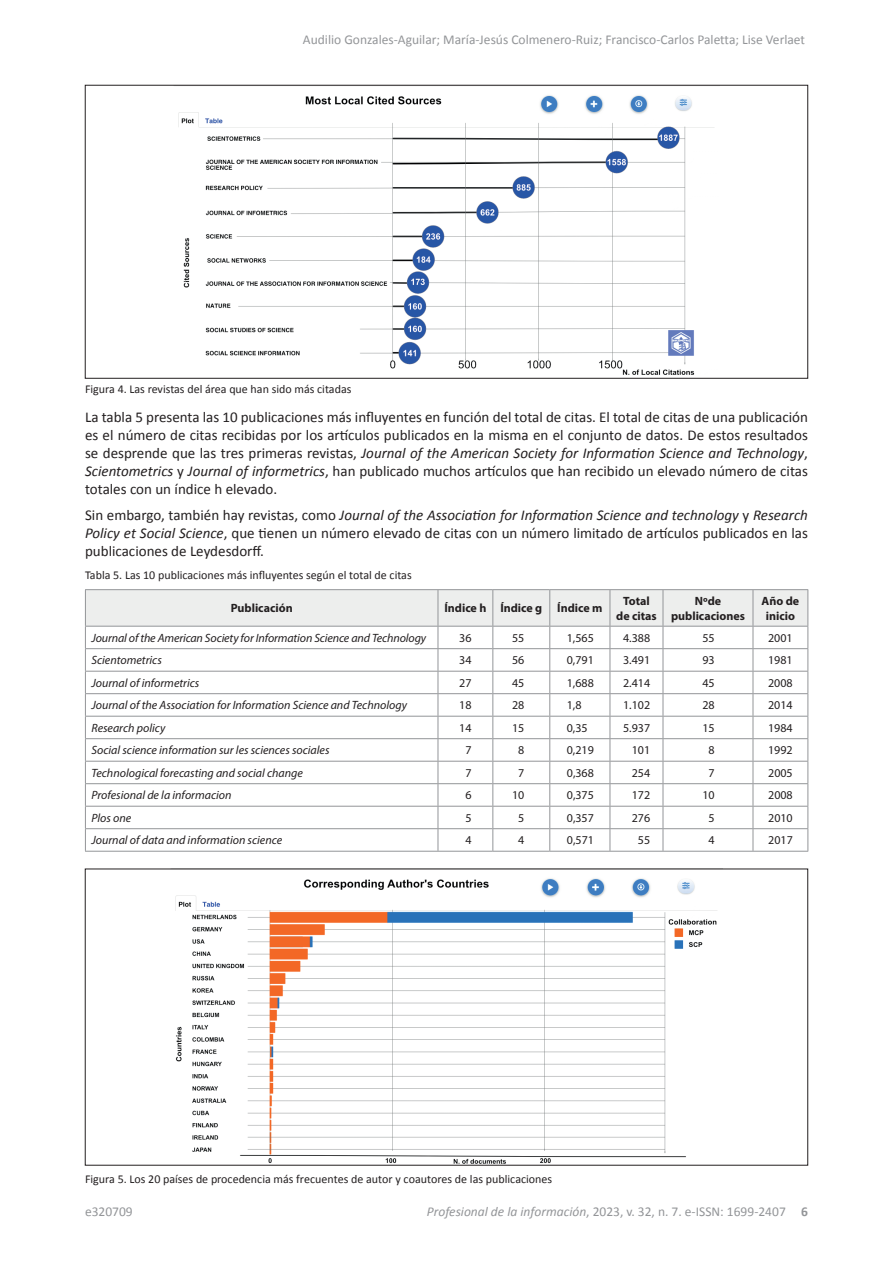
<style>
.page{position:relative;width:893px;height:1263px;background:#fff}
.page>*{position:absolute;margin:0;border:0;box-sizing:border-box;transform-origin:0 0}
.t1{font:15px/18px "Calibri";color:#231f20;text-align:justify}
.t2{font:13.5px "Calibri";color:#939598}
.t3{font:italic 12px "Myriad Pro";color:#231f20}
.t4{font:12px "Calibri";color:#231f20}
.t5{font:12px "Myriad Pro";color:#231f20}
.t6{font:700 12px/14.4px "Myriad Pro";color:#231f20;text-align:center}
.s1{font-style:italic}
.s2{font-weight:700}
</style>
<div class="page">
<hr style="left:85px;top:589px;width:353px;height:1px;background:#939598">
<hr style="left:438px;top:589px;width:55px;height:1px;background:#939598">
<hr style="left:493px;top:589px;width:57px;height:1px;background:#939598">
<hr style="left:550px;top:589px;width:60px;height:1px;background:#939598">
<hr style="left:610px;top:589px;width:53px;height:1px;background:#939598">
<hr style="left:663px;top:589px;width:90px;height:1px;background:#939598">
<hr style="left:753px;top:589px;width:55px;height:1px;background:#939598">
<svg style="left:85px;top:590px;width:723px;height:261px"></svg>
<hr style="left:85px;top:851px;width:353px;height:1px;background:#939598">
<hr style="left:438px;top:851px;width:55px;height:1px;background:#939598">
<hr style="left:493px;top:851px;width:57px;height:1px;background:#939598">
<hr style="left:550px;top:851px;width:60px;height:1px;background:#939598">
<hr style="left:610px;top:851px;width:53px;height:1px;background:#939598">
<hr style="left:663px;top:851px;width:90px;height:1px;background:#939598">
<hr style="left:753px;top:851px;width:55px;height:1px;background:#939598">
<img style="left:178px;top:95px;width:536px;height:280px">
<img style="left:175px;top:878px;width:542px;height:285px">
<p class="t2" style="left:303px;top:31px;width:504px">Audilio Gonzales-Aguilar; María-Jesús Colmenero-Ruiz; Francisco-Carlos Paletta; Lise Verlaet</p>
<p class="t4" style="left:85px;top:381px;width:268px">Figura 4. Las revistas del área que han sido más citadas</p>
<p class="t1" style="left:85px;top:407px;width:724px">La tabla 5 presenta las 10 publicaciones más influyentes en función del total de citas. El total de citas de una publicación es el número de citas recibidas por los artículos publicados en la misma en el conjunto de datos. De estos resultados se desprende que las tres primeras revistas, <span class="s1">Journal of the American Society for Information Science and Technology</span>, <span class="s1">Scientometrics</span> y <span class="s1">Journal of informetrics</span>, han publicado muchos artículos que han recibido un elevado número de citas totales con un índice h elevado.</p>
<p class="t1" style="left:85px;top:505px;width:724px">Sin embargo, también hay revistas, como <span class="s1">Journal of the Association for Information Science and technology</span> y <span class="s1">Research Policy et Social Science</span>, que tienen un número elevado de citas con un número limitado de artículos publicados en las publicaciones de Leydesdorff.</p>
<p class="t4" style="left:85px;top:568px;width:328px">Tabla 5. Las 10 publicaciones más influyentes según el total de citas</p>
<p class="t6" style="left:231px;top:601px;width:64px">Publicación</p>
<p class="t6" style="left:444px;top:601px;width:160px">Índice h Índice g Índice m</p>
<p class="t6" style="left:616px;top:594px;width:42px">Total de citas</p>
<p class="t6" style="left:671px;top:594px;width:75px">Nºde publicaciones</p>
<p class="t6" style="left:762px;top:594px;width:39px">Año de inicio</p>
<p class="t3" style="left:91px;top:630px;width:336px">Journal of the American Society for Information Science and Technology</p>
<p class="t5" style="left:459px;top:630px;width:14px">36</p>
<p class="t5" style="left:512px;top:630px;width:14px">55</p>
<p class="t5" style="left:567px;top:630px;width:29px">1,565</p>
<p class="t5" style="left:623px;top:630px;width:29px">4.388</p>
<p class="t5" style="left:702px;top:630px;width:14px">55</p>
<p class="t5" style="left:768px;top:630px;width:26px">2001</p>
<p class="t3" style="left:91px;top:653px;width:72px">Scientometrics</p>
<p class="t5" style="left:459px;top:653px;width:14px">34</p>
<p class="t5" style="left:512px;top:653px;width:14px">56</p>
<p class="t5" style="left:567px;top:653px;width:29px">0,791</p>
<p class="t5" style="left:623px;top:653px;width:29px">3.491</p>
<p class="t5" style="left:702px;top:653px;width:14px">93</p>
<p class="t5" style="left:768px;top:653px;width:26px">1981</p>
<p class="t3" style="left:91px;top:675px;width:109px">Journal of informetrics</p>
<p class="t5" style="left:459px;top:675px;width:14px">27</p>
<p class="t5" style="left:512px;top:675px;width:14px">45</p>
<p class="t5" style="left:567px;top:675px;width:29px">1,688</p>
<p class="t5" style="left:623px;top:675px;width:29px">2.414</p>
<p class="t5" style="left:702px;top:675px;width:14px">45</p>
<p class="t5" style="left:768px;top:675px;width:26px">2008</p>
<p class="t3" style="left:91px;top:698px;width:317px">Journal of the Association for Information Science and Technology</p>
<p class="t5" style="left:459px;top:698px;width:14px">18</p>
<p class="t5" style="left:512px;top:698px;width:14px">28</p>
<p class="t5" style="left:567px;top:698px;width:16px">1,8</p>
<p class="t5" style="left:623px;top:698px;width:29px">1.102</p>
<p class="t5" style="left:702px;top:698px;width:14px">28</p>
<p class="t5" style="left:768px;top:698px;width:26px">2014</p>
<p class="t3" style="left:91px;top:720px;width:75px">Research policy</p>
<p class="t5" style="left:459px;top:720px;width:14px">14</p>
<p class="t5" style="left:512px;top:720px;width:14px">15</p>
<p class="t5" style="left:567px;top:720px;width:22px">0,35</p>
<p class="t5" style="left:623px;top:720px;width:29px">5.937</p>
<p class="t5" style="left:702px;top:720px;width:14px">15</p>
<p class="t5" style="left:768px;top:720px;width:26px">1984</p>
<p class="t3" style="left:91px;top:743px;width:240px">Social science information sur les sciences sociales</p>
<p class="t5" style="left:465px;top:743px;width:8px">7</p>
<p class="t5" style="left:518px;top:743px;width:8px">8</p>
<p class="t5" style="left:567px;top:743px;width:29px">0,219</p>
<p class="t5" style="left:632px;top:743px;width:20px">101</p>
<p class="t5" style="left:709px;top:743px;width:8px">8</p>
<p class="t5" style="left:768px;top:743px;width:26px">1992</p>
<p class="t3" style="left:91px;top:765px;width:213px">Technological forecasting and social change</p>
<p class="t5" style="left:465px;top:765px;width:8px">7</p>
<p class="t5" style="left:518px;top:765px;width:8px">7</p>
<p class="t5" style="left:567px;top:765px;width:29px">0,368</p>
<p class="t5" style="left:632px;top:765px;width:20px">254</p>
<p class="t5" style="left:709px;top:765px;width:8px">7</p>
<p class="t5" style="left:768px;top:765px;width:26px">2005</p>
<p class="t3" style="left:91px;top:788px;width:142px">Profesional de la informacion</p>
<p class="t5" style="left:465px;top:788px;width:8px">6</p>
<p class="t5" style="left:512px;top:788px;width:14px">10</p>
<p class="t5" style="left:567px;top:788px;width:29px">0,375</p>
<p class="t5" style="left:632px;top:788px;width:20px">172</p>
<p class="t5" style="left:702px;top:788px;width:14px">10</p>
<p class="t5" style="left:768px;top:788px;width:26px">2008</p>
<p class="t3" style="left:91px;top:810px;width:41px">Plos one</p>
<p class="t5" style="left:465px;top:810px;width:8px">5</p>
<p class="t5" style="left:518px;top:810px;width:8px">5</p>
<p class="t5" style="left:567px;top:810px;width:29px">0,357</p>
<p class="t5" style="left:632px;top:810px;width:20px">276</p>
<p class="t5" style="left:709px;top:810px;width:8px">5</p>
<p class="t5" style="left:768px;top:810px;width:26px">2010</p>
<p class="t3" style="left:91px;top:833px;width:192px">Journal of data and information science</p>
<p class="t5" style="left:465px;top:833px;width:8px">4</p>
<p class="t5" style="left:518px;top:833px;width:8px">4</p>
<p class="t5" style="left:567px;top:833px;width:29px">0,571</p>
<p class="t5" style="left:638px;top:833px;width:14px">55</p>
<p class="t5" style="left:709px;top:833px;width:8px">4</p>
<p class="t5" style="left:768px;top:833px;width:26px">2017</p>
<p class="t4" style="left:85px;top:1171px;width:469px">Figura 5. Los 20 países de procedencia más frecuentes de autor y coautores de las publicaciones</p>
<p class="t2" style="left:85px;top:1203px;width:49px">e320709</p>
<p class="t2" style="left:427px;top:1203px;width:383px"><span class="s1">Profesional de la información</span>, 2023, v. 32, n. 7. e-ISSN: 1699-2407 <span class="s2">6</span></p>
</div>
